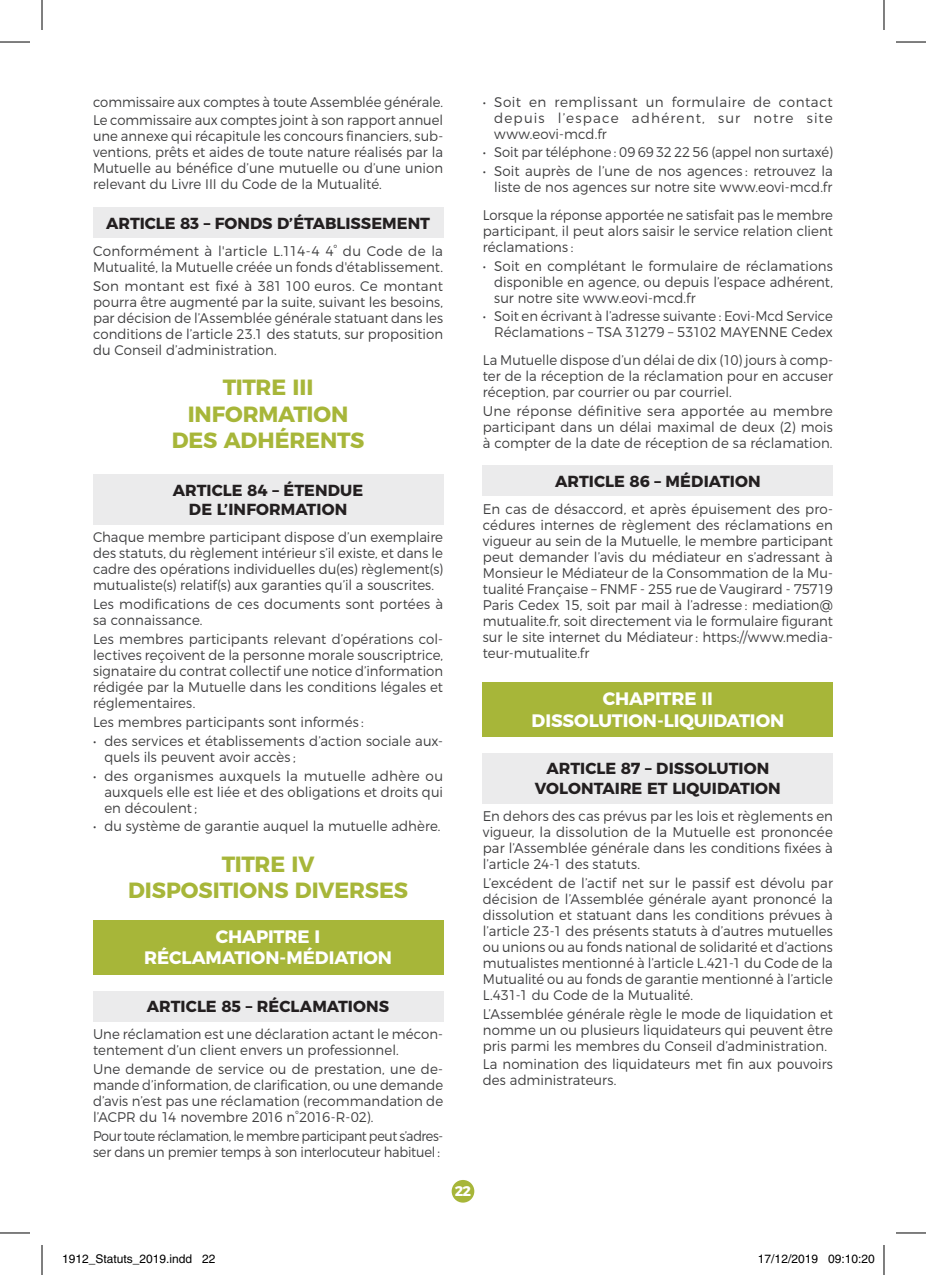
<style>
.page{position:relative;width:926px;height:1275px;background:#fff}
.page>*{position:absolute;margin:0;border:0;box-sizing:border-box;transform-origin:0 0}
.TITRE{font:700 22px/26.4px "Montserrat";letter-spacing:-.005em;color:#a7b639;text-align:center}
.Chapitres{font:700 18px/21.6px "Montserrat";letter-spacing:-.005em;color:#fff;text-align:center}
.t1{font:700 16px/19.2px "Montserrat";color:#231f20;text-align:center}
.Texte{font:300 14px/16px "Montserrat";letter-spacing:.005em;color:#3e3e3f;text-align:justify;scale:.95 1}
.Texte-2{font:300 14px/16px "Montserrat";letter-spacing:.005em;color:#3e3e3f;text-align:justify;scale:.96 1}
.Texte-3{font:300 14px/16px "Montserrat";letter-spacing:.005em;color:#3e3e3f;text-align:justify;scale:.94 1}
.Texte-4{font:300 14px/16px "Montserrat";letter-spacing:.005em;color:#3e3e3f;text-align:justify}
.Texte-5{font:300 14px/16px "Montserrat";letter-spacing:-.025em;color:#3e3e3f;scale:.91 1}
.t2{font:700 14px "Montserrat";color:#fff}
.t3{font:12px "Helvetica";color:#000}
</style>
<div class="page">
<div style="left:452px;top:1180px;width:22px;height:22px;background:#a7b639;border-radius:50%"></div>
<div style="left:93px;top:207px;width:350px;height:31px;background:#ebebec"></div>
<div style="left:93px;top:474px;width:350px;height:50px;background:#ebebec"></div>
<div style="left:93px;top:919px;width:350px;height:55px;background:#a7b639"></div>
<div style="left:93px;top:990px;width:350px;height:31px;background:#ebebec"></div>
<div style="left:483px;top:465px;width:350px;height:31px;background:#ebebec"></div>
<div style="left:483px;top:682px;width:350px;height:55px;background:#a7b639"></div>
<div style="left:483px;top:753px;width:350px;height:50px;background:#ebebec"></div>
<hr style="left:0;top:42px;width:30px;height:1px;background:#000">
<hr style="left:896px;top:42px;width:30px;height:1px;background:#000">
<hr style="left:0;top:1232px;width:30px;height:1px;background:#000">
<hr style="left:896px;top:1232px;width:30px;height:1px;background:#000">
<hr style="left:42px;top:0;width:1px;height:30px;background:#000">
<hr style="left:42px;top:1245px;width:1px;height:30px;background:#000">
<hr style="left:884px;top:0;width:1px;height:30px;background:#000">
<hr style="left:884px;top:1245px;width:1px;height:30px;background:#000">
<div style="left:828px;top:1254px;width:7px;height:9px;border:1px solid #fff;border-radius:50%"></div>
<svg style="left:829px;top:1254px;width:6px;height:9px"></svg>
<div style="left:868px;top:1254px;width:7px;height:9px;border:1px solid #fff;border-radius:50%"></div>
<p class="Texte-3" style="left:93px;top:92px;width:374px">commissaire aux comptes à toute Assemblée générale.</p>
<p class="Texte-3" style="left:93px;top:111px;width:374px">Le commissaire aux comptes joint à son rapport annuel une annexe qui récapitule les concours financiers, sub&shy;ventions, prêts et aides de toute nature réalisés par la Mutuelle au bénéfice d’une mutuelle ou d’une union relevant du Livre III du Code de la Mutualité.</p>
<p class="t1" style="left:106px;top:212px;width:325px">ARTICLE 83 – FONDS D’ÉTABLISSEMENT</p>
<p class="Texte-4" style="left:93px;top:242px;width:352px">Conformément à l'article L.114-4 4° du Code de la<br>Mutualité, la Mutuelle créée un fonds d'établissement.</p>
<p class="Texte-4" style="left:93px;top:276px;width:352px">Son montant est fixé à 381 100 euros. Ce montant pourra être augmenté par la suite, suivant les besoins, par décision de l’Assemblée générale statuant dans les conditions de l’article 23.1 des statuts, sur proposition du Conseil d’administration.</p>
<p class="TITRE" style="left:172px;top:372px;width:194px">TITRE III<br>INFORMATION<br>DES ADHÉRENTS</p>
<p class="t1" style="left:173px;top:479px;width:192px">ARTICLE 84 – ÉTENDUE<br>DE L’INFORMATION</p>
<p class="Texte" style="left:93px;top:528px;width:370px">Chaque membre participant dispose d’un exemplaire des statuts, du règlement intérieur s’il existe, et dans le cadre des opérations individuelles du(es) règlement(s) mutualiste(s) relatif(s) aux garanties qu’il a souscrites.</p>
<p class="Texte" style="left:93px;top:595px;width:370px">Les modifications de ces documents sont portées à sa connaissance.</p>
<p class="Texte" style="left:93px;top:630px;width:370px">Les membres participants relevant d’opérations col&shy;lectives reçoivent de la personne morale souscriptrice, signataire du contrat collectif une notice d’information rédigée par la Mutuelle dans les conditions légales et réglementaires.</p>
<p class="Texte" style="left:93px;top:712px;width:287px">Les membres participants sont informés :</p>
<p class="Texte" style="left:104px;top:731px;width:358px;text-indent:-11px">• des services et établissements d’action sociale aux&shy;quels ils peuvent avoir accès ;</p>
<p class="Texte" style="left:104px;top:766px;width:358px;text-indent:-11px">• des organismes auxquels la mutuelle adhère ou auxquels elle est liée et des obligations et droits qui en découlent ;</p>
<p class="Texte" style="left:93px;top:817px;width:367px">• du système de garantie auquel la mutuelle adhère.</p>
<p class="TITRE" style="left:128px;top:849px;width:282px">TITRE IV<br>DISPOSITIONS DIVERSES</p>
<p class="Chapitres" style="left:144px;top:924px;width:249px">CHAPITRE I<br>RÉCLAMATION-MÉDIATION</p>
<p class="t1" style="left:147px;top:995px;width:244px">ARTICLE 85 – RÉCLAMATIONS</p>
<p class="Texte" style="left:93px;top:1025px;width:370px">Une réclamation est une déclaration actant le mécon&shy;tentement d’un client envers un professionnel.</p>
<p class="Texte" style="left:93px;top:1059px;width:370px">Une demande de service ou de prestation, une de&shy;mande d’information, de clarification, ou une demande d’avis n’est pas une réclamation (recommandation de l’ACPR du 14 novembre 2016 n°2016-R-02).</p>
<p class="Texte-5" style="left:93px;top:1126px;width:386px">Pour toute réclamation, le membre participant peut s’adres&shy;ser dans un premier temps à son interlocuteur habituel :</p>
<p class="Texte" style="left:494px;top:92px;width:358px;text-indent:-11px">• Soit en remplissant un formulaire de contact depuis l’espace adhérent, sur notre site www.eovi-mcd.fr</p>
<p class="Texte" style="left:483px;top:143px;width:370px">• Soit par téléphone : 09 69 32 22 56 (appel non surtaxé)</p>
<p class="Texte" style="left:483px;top:162px;width:370px;text-align:right">• Soit auprès de l’une de nos agences : retrouvez la liste de nos agences sur notre site www.eovi-mcd.fr</p>
<p class="Texte-3" style="left:483px;top:205px;width:374px">Lorsque la réponse apportée ne satisfait pas le membre participant, il peut alors saisir le service relation client réclamations :</p>
<p class="Texte" style="left:494px;top:256px;width:358px;text-indent:-11px">• Soit en complétant le formulaire de réclamations disponible en agence, ou depuis l’espace adhérent, sur notre site www.eovi-mcd.fr</p>
<p class="Texte" style="left:483px;top:307px;width:370px;text-align:right">• Soit en écrivant à l’adresse suivante : Eovi-Mcd Service<br>Réclamations – TSA 31279 – 53102 MAYENNE Cedex</p>
<p class="Texte-3" style="left:483px;top:350px;width:374px">La Mutuelle dispose d’un délai de dix (10) jours à comp&shy;ter de la réception de la réclamation pour en accuser réception, par courrier ou par courriel.</p>
<p class="Texte-4" style="left:483px;top:401px;width:352px">Une réponse définitive sera apportée au membre participant dans un délai maximal de deux (2) mois à compter de la date de réception de sa réclamation.</p>
<p class="t1" style="left:555px;top:470px;width:207px">ARTICLE 86 – MÉDIATION</p>
<p class="Texte-2" style="left:483px;top:500px;width:366px">En cas de désaccord, et après épuisement des pro&shy;cédures internes de règlement des réclamations en vigueur au sein de la Mutuelle, le membre participant peut demander l’avis du médiateur en s’adressant à Monsieur le Médiateur de la Consommation de la Mu&shy;tualité Française – FNMF - 255 rue de Vaugirard - 75719<br>Paris Cedex 15, soit par mail à l’adresse : mediation@ mutualite.fr, soit directement via le formulaire figurant sur le site internet du Médiateur : https://www.media&shy;teur-mutualite.fr</p>
<p class="Chapitres" style="left:531px;top:686px;width:254px">CHAPITRE II<br>DISSOLUTION-LIQUIDATION</p>
<p class="t1" style="left:535px;top:758px;width:247px">ARTICLE 87 – DISSOLUTION<br>VOLONTAIRE ET LIQUIDATION</p>
<p class="Texte" style="left:483px;top:806px;width:370px">En dehors des cas prévus par les lois et règlements en vigueur, la dissolution de la Mutuelle est prononcée par l’Assemblée générale dans les conditions fixées à l’article 24-1 des statuts.</p>
<p class="Texte-2" style="left:483px;top:873px;width:366px">L’excédent de l’actif net sur le passif est dévolu par décision de l’Assemblée générale ayant prononcé la dissolution et statuant dans les conditions prévues à l’article 23-1 des présents statuts à d’autres mutuelles ou unions ou au fonds national de solidarité et d’actions mutualistes mentionné à l’article L.421-1 du Code de la Mutualité ou au fonds de garantie mentionné à l’article L.431-1 du Code de la Mutualité.</p>
<p class="Texte" style="left:483px;top:1004px;width:370px">L’Assemblée générale règle le mode de liquidation et nomme un ou plusieurs liquidateurs qui peuvent être pris parmi les membres du Conseil d’administration.</p>
<p class="Texte" style="left:483px;top:1055px;width:370px">La nomination des liquidateurs met fin aux pouvoirs des administrateurs.</p>
<p class="t2" style="left:455px;top:1179px;width:18px">22</p>
<p class="t3" style="left:62px;top:1251px;width:155px">1912_Statuts_2019.indd 22</p>
<p class="t3" style="left:758px;top:1251px;width:118px">17/12/2019 09:10:20</p>
</div>
